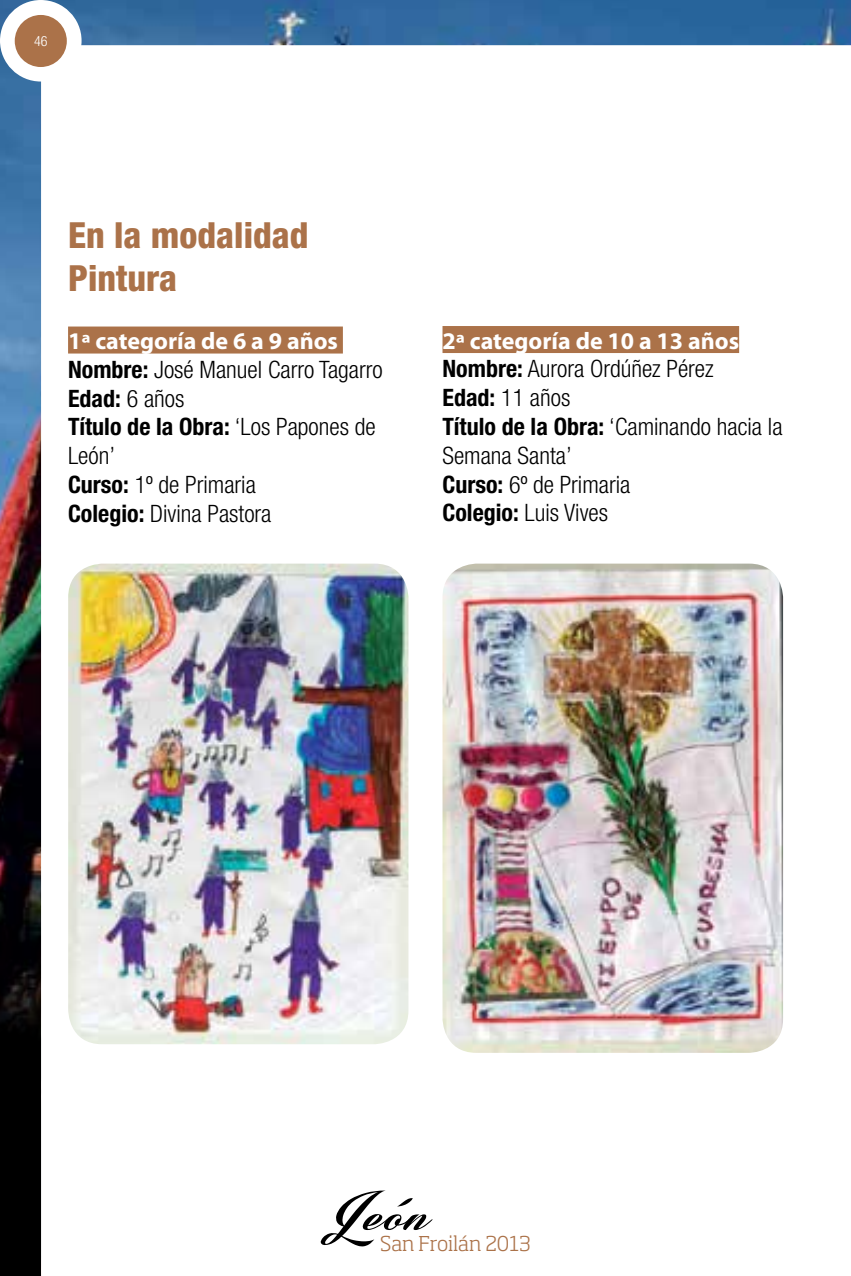
<style>
.page{position:relative;width:851px;height:1276px;background:#fff}
.page>*{position:absolute;margin:0;border:0;box-sizing:border-box;transform-origin:0 0}
.t1{font:83.4px "Phraell";color:#000}
.t2{font:800 condensed 36px/43.2px "Helvetica Neue LT Std";color:#ab7249}
.t3{font:300 condensed 24px/28.8px "Helvetica Neue LT Std";color:#000}
.t4{font:700 24px "Myriad Pro";color:#fff}
.t5{font:300 20.1px "Soho Std";color:#ab7249}
.t6{font:300 condensed 14.1px "Helvetica Neue LT Std";color:#fff}
.s1{font-weight:700}
</style>
<div class="page">
<img style="left:0;top:0;width:850px;height:1276px">
<div style="left:0;top:875px;width:40px;height:401px;background:#000"></div>
<div style="left:0;top:0;width:82px;height:82px;background:#fff;border-radius:50%"></div>
<div style="left:15px;top:15px;width:52px;height:52px;background:#ab7249;border-radius:50%"></div>
<div style="left:68px;top:326px;width:275px;height:27px;background:#ab7249"></div>
<div style="left:442px;top:326px;width:297px;height:27px;background:#ab7249"></div>
<img style="left:442px;top:563px;width:341px;height:490px">
<img style="left:68px;top:563px;width:340px;height:481px">
<p class="t6" style="left:34px;top:33px;width:15px">46</p>
<h2 class="t2" style="left:68px;top:213px;width:242px">En la modalidad<br>Pintura</h2>
<p class="t4" style="left:68px;top:325px;width:271px">1ª categoría de 6 a 9 años</p>
<p class="t3" style="left:68px;top:355px;width:316px"><span class="s1">Nombre:</span> José Manuel Carro Tagarro<br><span class="s1">Edad:</span> 6 años<br><span class="s1">Título de la Obra:</span> ‘Los Papones de<br>León’<br><span class="s1">Curso:</span> 1º de Primaria<br><span class="s1">Colegio:</span> Divina Pastora</p>
<p class="t4" style="left:442px;top:325px;width:298px">2ª categoría de 10 a 13 años</p>
<p class="t3" style="left:442px;top:354px;width:341px"><span class="s1">Nombre:</span> Aurora Ordúñez Pérez<br><span class="s1">Edad:</span> 11 años<br><span class="s1">Título de la Obra:</span> ‘Caminando hacia la<br>Semana Santa’<br><span class="s1">Curso:</span> 6º de Primaria<br><span class="s1">Colegio:</span> Luis Vives</p>
<h1 class="t1" style="left:320px;top:1170px;width:113px">León</h1>
<p class="t5" style="left:380px;top:1231px;width:152px">San Froilán 2013</p>
</div>
